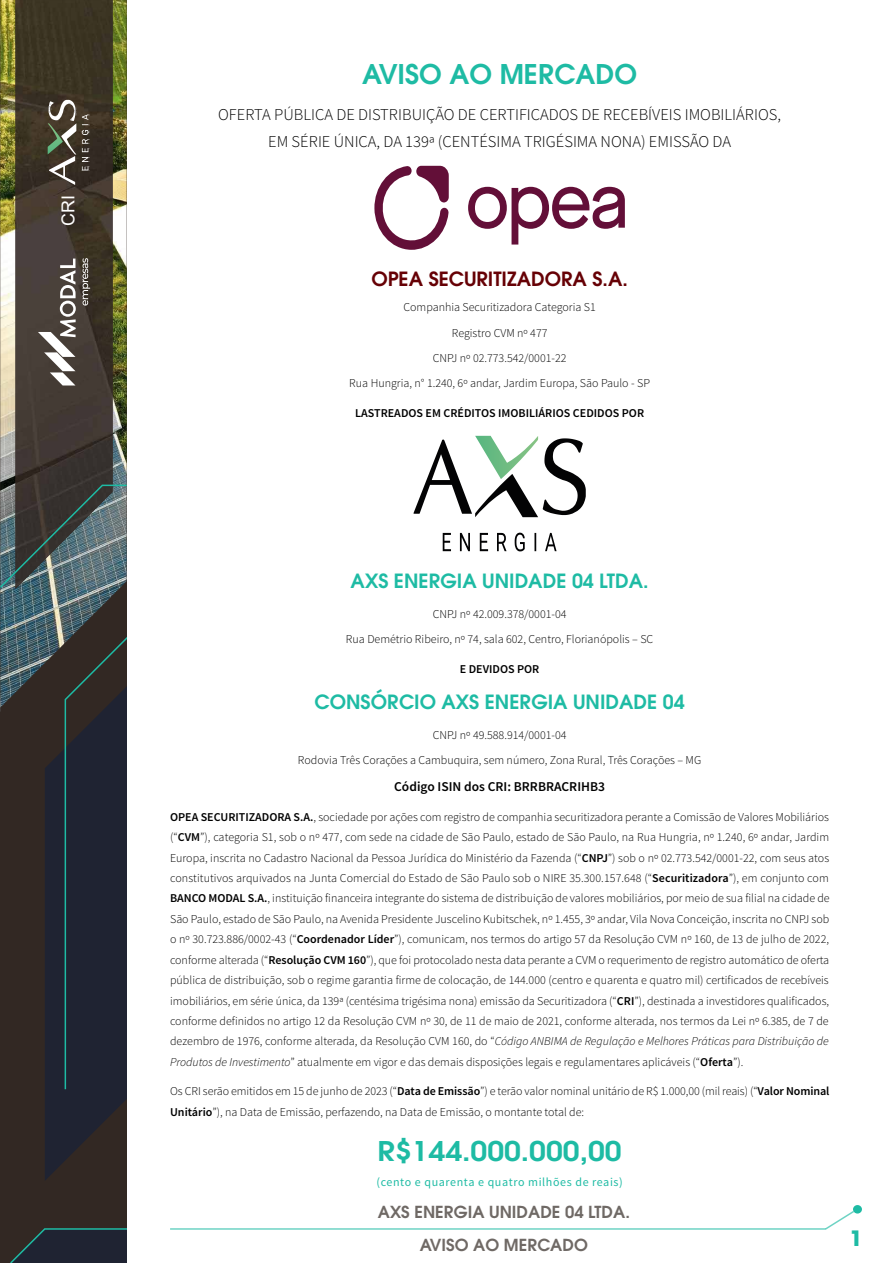
<style>
.page{position:relative;width:893px;height:1263px;background:#fff}
.page>*{position:absolute;margin:0;border:0;box-sizing:border-box;transform-origin:0 0}
.t1{font:600 27px "ITC Avant Garde Pro";color:#1ebba4;scale:1.11 1}
.t2{font:600 27px "ITC Avant Garde Pro";color:#1ebba4}
.t3{font:700 21px "ITC Avant Garde Pro";color:#1ebba4}
.t4{font:600 19.5px "ITC Avant Garde Pro";color:#1ebba4}
.t5{font:600 19.5px "ITC Avant Garde Pro";color:#660005}
.t6{font:17.85px "Arial";color:#fff}
.t7{font:300 16.5px/27px "Source Sans Pro";color:#000;text-align:center}
.t8{font:600 16.5px/33px "ITC Avant Garde Pro";color:#6f6965;text-align:center}
.t9{font:600 13.5px "Source Sans Pro";color:#000}
.t10{font:300 12px/20.4px "Source Sans Pro";color:#000;text-align:center}
.t11{font:600 12px "Source Sans Pro";color:#000}
.t12{font:12px "Source Sans Pro";letter-spacing:.05em;color:#1ebba4}
.s1{font-weight:600}
.s2{font-style:italic}
</style>
<div class="page">
<hr style="left:170px;top:1228px;width:656px;height:2px;background:#1ebba4">
<div style="left:0;top:0;width:127px;height:1263px;background:#322823"></div>
<img style="left:0;top:0;width:127px;height:485px">
<img style="left:15px;top:0;width:98px;height:485px">
<svg style="left:0;top:485px;width:127px;height:95px"></svg>
<svg style="left:38px;top:259px;width:38px;height:126px;background:#77706c"></svg>
<svg style="left:83px;top:258px;width:7px;height:48px"></svg>
<svg style="left:48px;top:100px;width:28px;height:85px"></svg>
<svg style="left:82px;top:114px;width:6px;height:56px"></svg>
<svg style="left:10px;top:1228px;width:117px;height:35px;background:#212a35"></svg>
<svg style="left:0;top:580px;width:127px;height:132px"></svg>
<svg style="left:45px;top:632px;width:82px;height:548px"></svg>
<div style="left:853px;top:1205px;width:9px;height:8px;background:#1ebba4;border-radius:50%"></div>
<svg style="left:823px;top:1210px;width:33px;height:20px"></svg>
<svg style="left:468px;top:187px;width:157px;height:58px"></svg>
<svg style="left:374px;top:166px;width:75px;height:84px"></svg>
<svg style="left:460px;top:533px;width:10px;height:19px"></svg>
<svg style="left:480px;top:533px;width:9px;height:19px"></svg>
<svg style="left:534px;top:533px;width:3px;height:19px"></svg>
<svg style="left:515px;top:532px;width:10px;height:20px"></svg>
<svg style="left:443px;top:533px;width:8px;height:19px"></svg>
<svg style="left:413px;top:436px;width:173px;height:81px"></svg>
<svg style="left:497px;top:533px;width:10px;height:19px"></svg>
<svg style="left:545px;top:533px;width:12px;height:19px"></svg>
<h3 class="t6" style="left:56px;top:226px;width:32px;rotate:-90deg">CRI</h3>
<h1 class="t2" style="left:362px;top:56px;width:276px">AVISO AO MERCADO</h1>
<h3 class="t7" style="left:218px;top:101px;width:564px">OFERTA PÚBLICA DE DISTRIBUIÇÃO DE CERTIFICADOS DE RECEBÍVEIS IMOBILIÁRIOS,<br>EM SÉRIE ÚNICA, DA 139ª (CENTÉSIMA TRIGÉSIMA NONA) EMISSÃO DA</h3>
<h3 class="t5" style="left:371px;top:266px;width:258px">OPEA SECURITIZADORA S.A.</h3>
<p class="t10" style="left:349px;top:295px;width:302px;line-height:25.2px">Companhia Securitizadora Categoria S1<br>Registro CVM nº 477<br>CNPJ nº 02.773.542/0001-22<br>Rua Hungria, n° 1.240, 6º andar, Jardim Europa, São Paulo - SP</p>
<p class="t11" style="left:355px;top:405px;width:291px">LASTREADOS EM CRÉDITOS IMOBILIÁRIOS CEDIDOS POR</p>
<h3 class="t4" style="left:351px;top:568px;width:299px">AXS ENERGIA UNIDADE 04 LTDA.</h3>
<p class="t10" style="left:346px;top:601px;width:309px;line-height:25.2px">CNPJ nº 42.009.378/0001-04<br>Rua Demétrio Ribeiro, nº 74, sala 602, Centro, Florianópolis – SC</p>
<p class="t11" style="left:460px;top:661px;width:81px">E DEVIDOS POR</p>
<h3 class="t4" style="left:315px;top:689px;width:372px">CONSÓRCIO AXS ENERGIA UNIDADE 04</h3>
<p class="t10" style="left:298px;top:722px;width:405px;line-height:25.2px">CNPJ nº 49.588.914/0001-04<br>Rodovia Três Corações a Cambuquira, sem número, Zona Rural, Três Corações – MG</p>
<p class="t9" style="left:394px;top:778px;width:212px">Código ISIN dos CRI: BRRBRACRIHB3</p>
<p class="t10" style="left:170px;top:806px;width:661px;text-align:justify"><span class="s1">OPEA SECURITIZADORA S.A.</span>, sociedade por ações com registro de companhia securitizadora perante a Comissão de Valores Mobiliários (“<span class="s1">CVM</span>”), categoria S1, sob o nº 477, com sede na cidade de São Paulo, estado de São Paulo, na Rua Hungria, nº 1.240, 6º andar, Jardim Europa, inscrita no Cadastro Nacional da Pessoa Jurídica do Ministério da Fazenda (“<span class="s1">CNPJ</span>”) sob o nº 02.773.542/0001-22, com seus atos constitutivos arquivados na Junta Comercial do Estado de São Paulo sob o NIRE 35.300.157.648 (“<span class="s1">Securitizadora</span>”), em conjunto com <span class="s1">BANCO MODAL S.A.</span>, instituição financeira integrante do sistema de distribuição de valores mobiliários, por meio de sua filial na cidade de São Paulo, estado de São Paulo, na Avenida Presidente Juscelino Kubitschek, nº 1.455, 3º andar, Vila Nova Conceição, inscrita no CNPJ sob o nº 30.723.886/0002-43 (“<span class="s1">Coordenador Líder</span>”), comunicam, nos termos do artigo 57 da Resolução CVM nº 160, de 13 de julho de 2022, conforme alterada (“<span class="s1">Resolução CVM 160</span>”), que foi protocolado nesta data perante a CVM o requerimento de registro automático de oferta pública de distribuição, sob o regime garantia firme de colocação, de 144.000 (centro e quarenta e quatro mil) certificados de recebíveis imobiliários, em série única, da 139ª (centésima trigésima nona) emissão da Securitizadora (“<span class="s1">CRI</span>”), destinada a investidores qualificados, conforme definidos no artigo 12 da Resolução CVM nº 30, de 11 de maio de 2021, conforme alterada, nos termos da Lei nº 6.385, de 7 de dezembro de 1976, conforme alterada, da Resolução CVM 160, do “<span class="s2">Código ANBIMA de Regulação e Melhores Práticas para Distribuição de Produtos de Investimento</span>” atualmente em vigor e das demais disposições legais e regulamentares aplicáveis (“<span class="s1">Oferta</span>”).</p>
<p class="t10" style="left:170px;top:1081px;width:661px;text-align:left">Os CRI serão emitidos em 15 de junho de 2023 (“<span class="s1">Data de Emissão</span>”) e terão valor nominal unitário de R$ 1.000,00 (mil reais) (“<span class="s1">Valor Nominal<br>Unitário</span>”), na Data de Emissão, perfazendo, na Data de Emissão, o montante total de:</p>
<h1 class="t1" style="left:378px;top:1133px;width:221px">R$144.000.000,00</h1>
<p class="t12" style="left:376px;top:1175px;width:248px">(cento e quarenta e quatro milhões de reais)</p>
<h3 class="t8" style="left:378px;top:1195px;width:254px">AXS ENERGIA UNIDADE 04 LTDA.<br>AVISO AO MERCADO</h3>
<h2 class="t3" style="left:850px;top:1224px;width:14px">1</h2>
</div>
